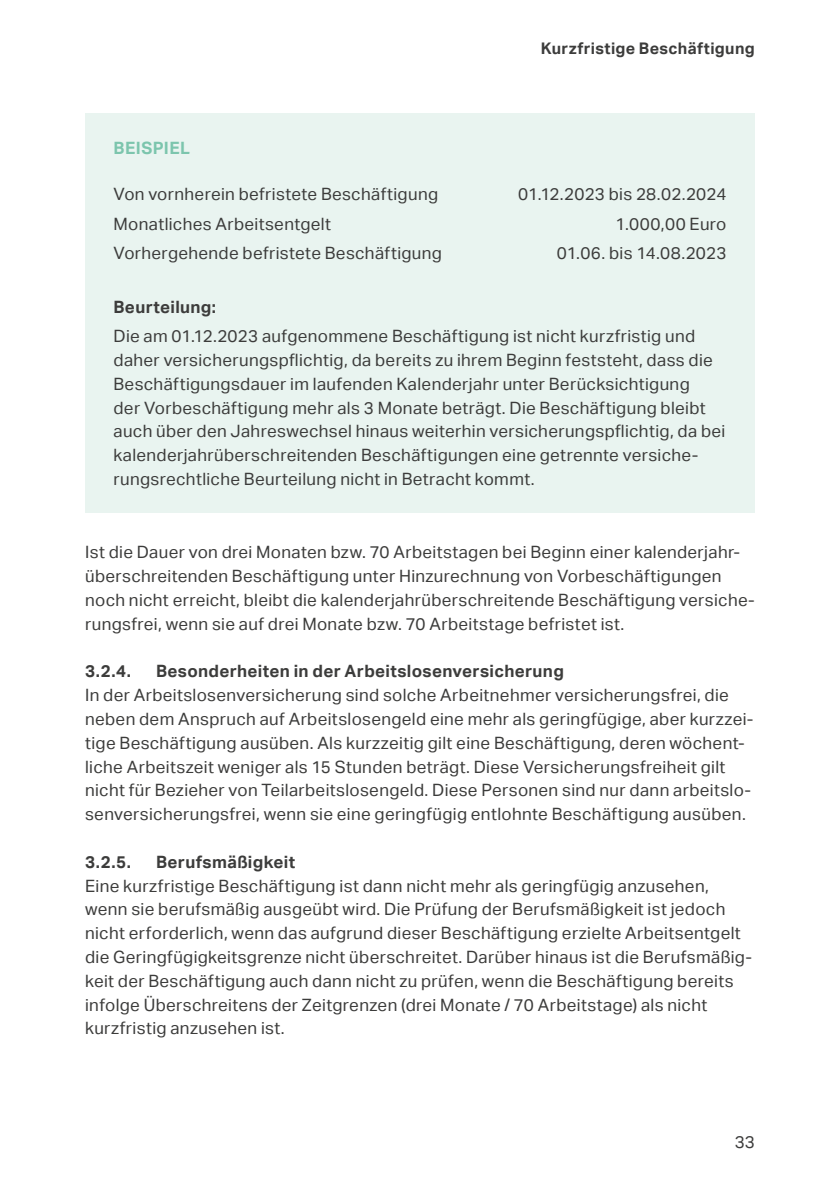
<style>
.page{position:relative;width:840px;height:1191px;background:#fff}
.page>*{position:absolute;margin:0;border:0;box-sizing:border-box;transform-origin:0 0}
.t1{font:17px/23.8px "Aktiv Grotesk";letter-spacing:.02em;color:#3c3c3b}
.t2{font:700 17px "Aktiv Grotesk";letter-spacing:.02em;color:#3c3c3b}
.t3{font:700 17px "Aktiv Grotesk";letter-spacing:.03em;color:#7cc5ad}
.t4{font:700 16px "Aktiv Grotesk";letter-spacing:.02em;color:#3c3c3b}
</style>
<div class="page">
<div style="left:85px;top:113px;width:669px;height:400px;background:#e9f4f0"></div>
<p class="t4" style="left:540px;top:39px;width:215px">Kurzfristige Beschäftigung</p>
<p class="t3" style="left:113px;top:138px;width:78px">BEISPIEL</p>
<p class="t1" style="left:113px;top:183px;width:326px">Von vornherein befristete Beschäftigung</p>
<p class="t1" style="left:518px;top:183px;width:209px">01.12.2023 bis 28.02.2024</p>
<p class="t1" style="left:113px;top:212px;width:219px">Monatliches Arbeitsentgelt</p>
<p class="t1" style="left:615px;top:212px;width:112px">1.000,00 Euro</p>
<p class="t1" style="left:113px;top:242px;width:330px">Vorhergehende befristete Beschäftigung</p>
<p class="t1" style="left:556px;top:242px;width:171px">01.06. bis 14.08.2023</p>
<p class="t2" style="left:113px;top:297px;width:104px">Beurteilung:</p>
<p class="t1" style="left:113px;top:324px;width:613px">Die am 01.12.2023 aufgenommene Beschäftigung ist nicht kurzfristig und daher versicherungspflichtig, da bereits zu ihrem Beginn feststeht, dass die Beschäftigungsdauer im laufenden Kalenderjahr unter Berücksichtigung<br>der Vorbeschäftigung mehr als 3 Monate beträgt. Die Beschäftigung bleibt auch über den Jahreswechsel hinaus weiterhin versicherungspflichtig, da bei kalenderjahrüberschreitenden Beschäftigungen eine getrennte versiche&shy;rungsrechtliche Beurteilung nicht in Betracht kommt.</p>
<p class="t1" style="left:85px;top:540px;width:670px">Ist die Dauer von drei Monaten bzw. 70 Arbeitstagen bei Beginn einer kalenderjahr&shy;überschreitenden Beschäftigung unter Hinzurechnung von Vorbeschäftigungen noch nicht erreicht, bleibt die kalenderjahrüberschreitende Beschäftigung versiche&shy;rungsfrei, wenn sie auf drei Monate bzw. 70 Arbeitstage befristet ist.</p>
<p class="t2" style="left:85px;top:661px;width:47px">3.2.4.</p>
<p class="t2" style="left:156px;top:661px;width:409px">Besonderheiten in der Arbeitslosenversicherung</p>
<p class="t1" style="left:85px;top:683px;width:669px">In der Arbeitslosenversicherung sind solche Arbeitnehmer versicherungsfrei, die neben dem Anspruch auf Arbeitslosengeld eine mehr als geringfügige, aber kurzzei&shy;tige Beschäftigung ausüben. Als kurzzeitig gilt eine Beschäftigung, deren wöchent&shy;liche Arbeitszeit weniger als 15 Stunden beträgt. Diese Versicherungsfreiheit gilt nicht für Bezieher von Teilarbeitslosengeld. Diese Personen sind nur dann arbeitslo&shy;senversicherungsfrei, wenn sie eine geringfügig entlohnte Beschäftigung ausüben.</p>
<p class="t2" style="left:85px;top:852px;width:47px">3.2.5.</p>
<p class="t2" style="left:156px;top:852px;width:140px">Berufsmäßigkeit</p>
<p class="t1" style="left:85px;top:874px;width:668px">Eine kurzfristige Beschäftigung ist dann nicht mehr als geringfügig anzusehen, wenn sie berufsmäßig ausgeübt wird. Die Prüfung der Berufsmäßigkeit ist jedoch nicht erforderlich, wenn das aufgrund dieser Beschäftigung erzielte Arbeitsentgelt die Geringfügigkeitsgrenze nicht überschreitet. Darüber hinaus ist die Berufsmäßig&shy;keit der Beschäftigung auch dann nicht zu prüfen, wenn die Beschäftigung bereits infolge Überschreitens der Zeitgrenzen (drei Monate / 70 Arbeitstage) als nicht kurzfristig anzusehen ist.</p>
<p class="t1" style="left:734px;top:1130px;width:22px">33</p>
</div>
